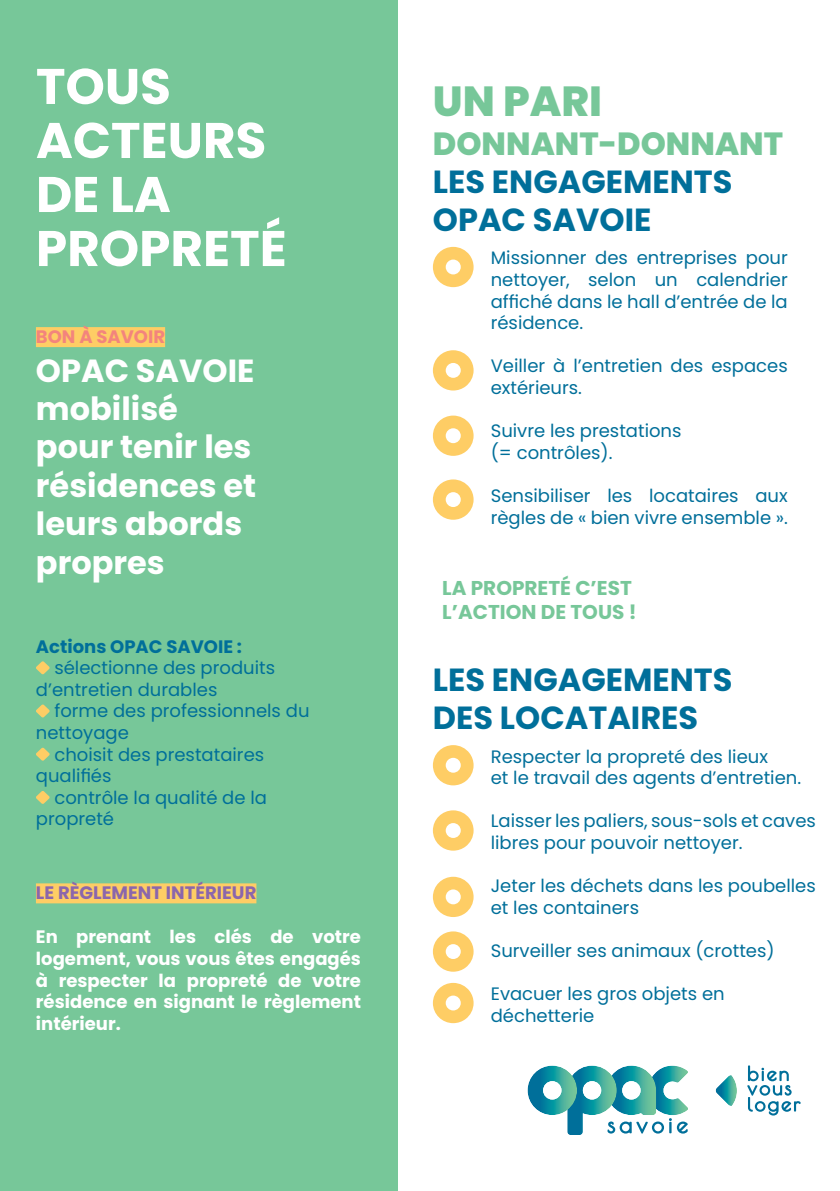
<style>
.page{position:relative;width:840px;height:1191px;background:#fff}
.page>*{position:absolute;margin:0;border:0;box-sizing:border-box;transform-origin:0 0}
.t1{font:700 50px/54px "Poppins";color:#fff}
.t2{font:800 42px "Poppins";color:#77c799}
.t3{font:700 32px/38.4px "Poppins";color:#fff}
.t4{font:700 32px/38.4px "Poppins";color:#006f9a}
.t5{font:800 32px "Poppins";color:#77c799}
.t6{font:700 20px/24px "Poppins";color:#77c799}
.t7{font:18px/21.6px "Poppins";color:#006f9a}
.t8{font:700 18px/21.6px "Poppins";color:#fff;text-align:justify}
.t9{font:700 18px "Poppins";color:#8b66ac}
.t10{font:700 18px "Poppins";color:#006f9a}
.t11{font:700 18px "Poppins";color:#f3847d}
</style>
<div class="page">
<div style="left:0;top:0;width:397px;height:1191px;background:#77c799"></div>
<svg style="left:432px;top:745px;width:41px;height:40px"></svg>
<svg style="left:432px;top:810px;width:41px;height:40px"></svg>
<svg style="left:432px;top:876px;width:41px;height:41px"></svg>
<svg style="left:432px;top:931px;width:41px;height:40px"></svg>
<svg style="left:432px;top:983px;width:41px;height:40px"></svg>
<svg style="left:432px;top:247px;width:41px;height:40px"></svg>
<svg style="left:432px;top:350px;width:41px;height:40px"></svg>
<svg style="left:432px;top:415px;width:41px;height:41px"></svg>
<svg style="left:432px;top:479px;width:41px;height:41px"></svg>
<div style="left:36px;top:327px;width:129px;height:20px;background:#fecd65"></div>
<svg style="left:36px;top:661px;width:14px;height:13px"></svg>
<svg style="left:36px;top:704px;width:14px;height:13px"></svg>
<svg style="left:36px;top:747px;width:14px;height:14px"></svg>
<svg style="left:36px;top:791px;width:14px;height:13px"></svg>
<div style="left:36px;top:883px;width:220px;height:20px;background:#fecd65"></div>
<svg style="left:747px;top:1065px;width:53px;height:50px"></svg>
<svg style="left:715px;top:1075px;width:21px;height:31px"></svg>
<svg style="left:527px;top:1065px;width:161px;height:70px"></svg>
<h1 class="t1" style="left:36px;top:63px;width:252px">TOUS<br>ACTEURS<br>DE LA<br>PROPRETÉ</h1>
<p class="t11" style="left:36px;top:328px;width:131px">BON À SAVOIR</p>
<h3 class="t3" style="left:36px;top:353px;width:222px">OPAC SAVOIE mobilisé pour tenir les résidences et leurs abords propres</h3>
<p class="t10" style="left:36px;top:638px;width:207px">Actions OPAC SAVOIE :</p>
<p class="t7" style="left:36px;top:657px;width:240px;text-indent:18px">sélectionne des produits d’entretien durables</p>
<p class="t7" style="left:54px;top:700px;width:256px">forme des professionnels du</p>
<p class="t7" style="left:36px;top:722px;width:94px">nettoyage</p>
<p class="t7" style="left:54px;top:744px;width:211px">choisit des prestataires</p>
<p class="t7" style="left:36px;top:765px;width:77px">qualifiés</p>
<p class="t7" style="left:54px;top:787px;width:214px">contrôle la qualité de la</p>
<p class="t7" style="left:36px;top:808px;width:80px">propreté</p>
<p class="t9" style="left:36px;top:884px;width:222px">LE RÈGLEMENT INTÉRIEUR</p>
<p class="t8" style="left:36px;top:927px;width:326px">En prenant les clés de votre logement, vous vous êtes engagés à respecter la propreté de votre résidence en signant le règlement intérieur.</p>
<h2 class="t2" style="left:432px;top:77px;width:171px">UN PARI</h2>
<h3 class="t5" style="left:432px;top:125px;width:351px">DONNANT-DONNANT</h3>
<h3 class="t4" style="left:432px;top:165px;width:301px">LES ENGAGEMENTS<br>OPAC SAVOIE</h3>
<p class="t7" style="left:490px;top:248px;width:298px;text-align:justify">Missionner des entreprises pour nettoyer, selon un calendrier affiché dans le hall d’entrée de la résidence.</p>
<p class="t7" style="left:490px;top:355px;width:298px">Veiller à l’entretien des espaces extérieurs.</p>
<p class="t7" style="left:490px;top:420px;width:192px">Suivre les prestations (= contrôles).</p>
<p class="t7" style="left:490px;top:485px;width:298px">Sensibiliser les locataires aux règles de « bien vivre ensemble ».</p>
<p class="t6" style="left:442px;top:577px;width:196px">LA PROPRETÉ C’EST<br>L’ACTION DE TOUS !</p>
<h3 class="t4" style="left:432px;top:663px;width:301px">LES ENGAGEMENTS<br>DES LOCATAIRES</h3>
<p class="t7" style="left:490px;top:746px;width:312px">Respecter la propreté des lieux<br>et le travail des agents d’entretien.</p>
<p class="t7" style="left:490px;top:810px;width:326px">Laisser les paliers, sous-sols et caves libres pour pouvoir nettoyer.</p>
<p class="t7" style="left:490px;top:875px;width:326px">Jeter les déchets dans les poubelles et les containers</p>
<p class="t7" style="left:490px;top:940px;width:285px">Surveiller ses animaux (crottes)</p>
<p class="t7" style="left:490px;top:983px;width:235px">Evacuer les gros objets en déchetterie</p>
</div>
